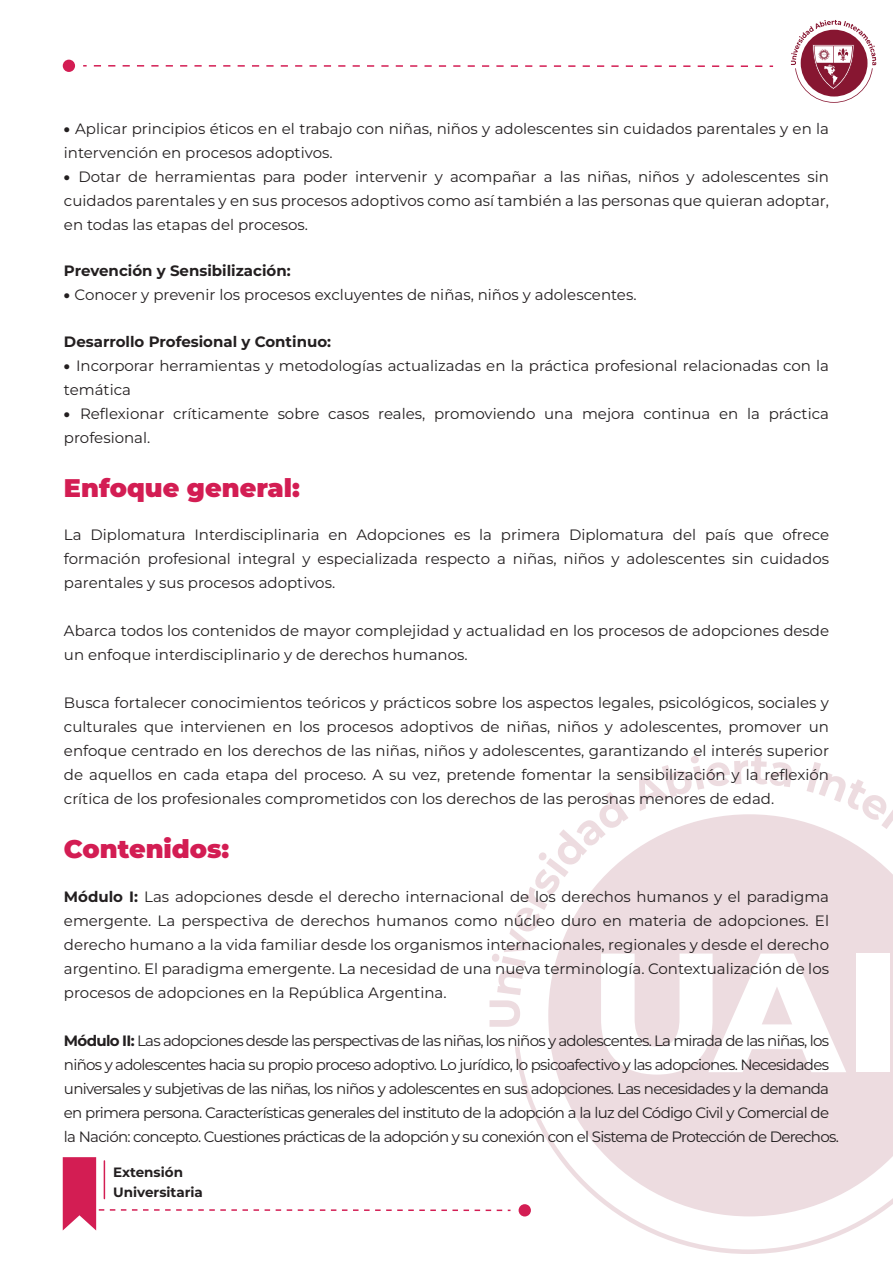
<style>
.page{position:relative;width:893px;height:1263px;background:#fff}
.page>*{position:absolute;margin:0;border:0;box-sizing:border-box;transform-origin:0 0}
.t1{font:900 25.5px "Montserrat";color:#d31d53}
.t2{font:15px/24px "Montserrat";color:#231f20}
.t3{font:15px/24px "Montserrat";letter-spacing:-.045em;color:#231f20}
.t4{font:700 15px "Montserrat";color:#231f20}
.t5{font:700 13.5px/20.9px "Montserrat";color:#231f20}
.s1{font-weight:900}
.s2{font-weight:700}
</style>
<div class="page">
<svg style="left:94px;top:65px;width:679px;height:2px"></svg>
<div style="left:63px;top:60px;width:12px;height:12px;background:#d31d53;border-radius:50%"></div>
<svg style="left:62px;top:755px;width:831px;height:499px"></svg>
<div style="left:519px;top:1204px;width:12px;height:12px;background:#d31d53;border-radius:50%"></div>
<svg style="left:791px;top:20px;width:85px;height:83px"></svg>
<p class="t2" style="left:64px;top:116px;width:767px"><span class="s1">•</span> Aplicar principios éticos en el trabajo con niñas, niños y adolescentes sin cuidados parentales y en la intervención en procesos adoptivos.</p>
<p class="t2" style="left:64px;top:164px;width:767px;text-align:justify"><span class="s1">•</span> Dotar de herramientas para poder intervenir y acompañar a las niñas, niños y adolescentes sin cuidados parentales y en sus procesos adoptivos como así también a las personas que quieran adoptar, en todas las etapas del procesos.</p>
<p class="t4" style="left:64px;top:260px;width:228px">Prevención y Sensibilización:</p>
<p class="t2" style="left:64px;top:282px;width:574px"><span class="s1">•</span> Conocer y prevenir los procesos excluyentes de niñas, niños y adolescentes.</p>
<p class="t4" style="left:64px;top:330px;width:269px">Desarrollo Profesional y Continuo:</p>
<p class="t2" style="left:64px;top:353px;width:767px"><span class="s1">•</span> Incorporar herramientas y metodologías actualizadas en la práctica profesional relacionadas con la temática</p>
<p class="t2" style="left:64px;top:401px;width:767px"><span class="s1">•</span> Reflexionar críticamente sobre casos reales, promoviendo una mejora continua en la práctica profesional.</p>
<h1 class="t1" style="left:64px;top:468px;width:237px">Enfoque general:</h1>
<p class="t2" style="left:64px;top:522px;width:767px;text-align:justify">La Diplomatura Interdisciplinaria en Adopciones es la primera Diplomatura del país que ofrece formación profesional integral y especializada respecto a niñas, niños y adolescentes sin cuidados parentales y sus procesos adoptivos.</p>
<p class="t2" style="left:64px;top:618px;width:767px">Abarca todos los contenidos de mayor complejidad y actualidad en los procesos de adopciones desde un enfoque interdisciplinario y de derechos humanos.</p>
<p class="t2" style="left:64px;top:690px;width:767px;text-align:justify">Busca fortalecer conocimientos teóricos y prácticos sobre los aspectos legales, psicológicos, sociales y culturales que intervienen en los procesos adoptivos de niñas, niños y adolescentes, promover un enfoque centrado en los derechos de las niñas, niños y adolescentes, garantizando el interés superior de aquellos en cada etapa del proceso. A su vez, pretende fomentar la sensibilización y la reflexión crítica de los profesionales comprometidos con los derechos de las perosnas menores de edad.</p>
<h1 class="t1" style="left:64px;top:830px;width:167px">Contenidos:</h1>
<p class="t2" style="left:64px;top:884px;width:767px;text-align:justify"><span class="s2">Módulo I:</span> Las adopciones desde el derecho internacional de los derechos humanos y el paradigma emergente. La perspectiva de derechos humanos como núcleo duro en materia de adopciones. El derecho humano a la vida familiar desde los organismos internacionales, regionales y desde el derecho argentino. El paradigma emergente. La necesidad de una nueva terminología. Contextualización de los procesos de adopciones en la República Argentina.</p>
<p class="t3" style="left:64px;top:1028px;width:776px"><span class="s2">Módulo II:</span> Las adopciones desde las perspectivas de las niñas, los niños y adolescentes. La mirada de las niñas, los niños y adolescentes hacia su propio proceso adoptivo. Lo jurídico, lo psicoafectivo y las adopciones. Necesidades universales y subjetivas de las niñas, los niños y adolescentes en sus adopciones. Las necesidades y la demanda en primera persona. Características generales del instituto de la adopción a la luz del Código Civil y Comercial de la Nación: concepto. Cuestiones prácticas de la adopción y su conexión con el Sistema de Protección de Derechos.</p>
<p class="t5" style="left:113px;top:1160px;width:91px">Extensión<br>Universitaria</p>
</div>
